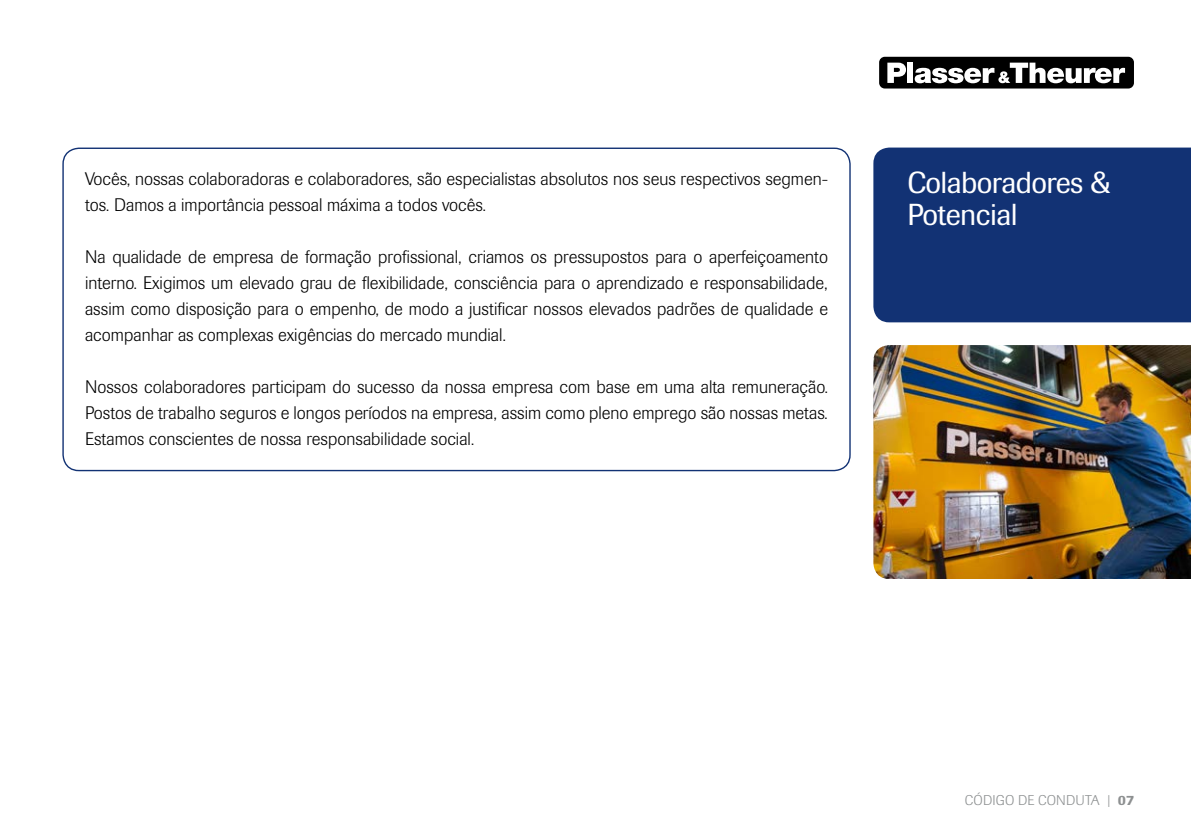
<style>
.page{position:relative;width:1191px;height:840px;background:#fff}
.page>*{position:absolute;margin:0;border:0;box-sizing:border-box;transform-origin:0 0}
.t1{font:30px/32px "Imago Pro";letter-spacing:-.02em;color:#fff}
.t2{font:300 18px/26px "Imago Pro";color:#000;text-align:justify}
.t3{font:300 14px "Imago Pro";letter-spacing:.01em;color:#8d9091}
.s1{font-weight:500}
</style>
<div class="page">
<div style="left:879px;top:57px;width:255px;height:31px;background:#000;border-radius:6px"></div>
<svg style="left:887px;top:63px;width:19px;height:20px"></svg>
<div style="left:907px;top:63px;width:6px;height:20px;background:#fff"></div>
<svg style="left:914px;top:63px;width:211px;height:20px"></svg>
<div style="left:873px;top:147px;width:318px;height:175px;background:#123274"></div>
<img style="left:873px;top:345px;width:318px;height:233px">
<p class="t2" style="left:85px;top:165px;width:744px">Vocês, nossas colaboradoras e colaboradores, são especialistas absolutos nos seus respectivos segmen&shy;tos. Damos a importância pessoal máxima a todos vocês.</p>
<p class="t2" style="left:85px;top:243px;width:744px">Na qualidade de empresa de formação profissional, criamos os pressupostos para o aperfeiçoamento interno. Exigimos um elevado grau de flexibilidade, consciência para o aprendizado e responsabilidade, assim como disposição para o empenho, de modo a justificar nossos elevados padrões de qualidade e acompanhar as complexas exigências do mercado mundial.</p>
<p class="t2" style="left:85px;top:373px;width:744px">Nossos colaboradores participam do sucesso da nossa empresa com base em uma alta remuneração.<br>Postos de trabalho seguros e longos períodos na empresa, assim como pleno emprego são nossas metas.<br>Estamos conscientes de nossa responsabilidade social.</p>
<h1 class="t1" style="left:907px;top:166px;width:204px">Colaboradores &amp;<br>Potencial</h1>
<p class="t3" style="left:965px;top:790px;width:171px">CÓDIGO DE CONDUTA | <span class="s1">07</span></p>
</div>
